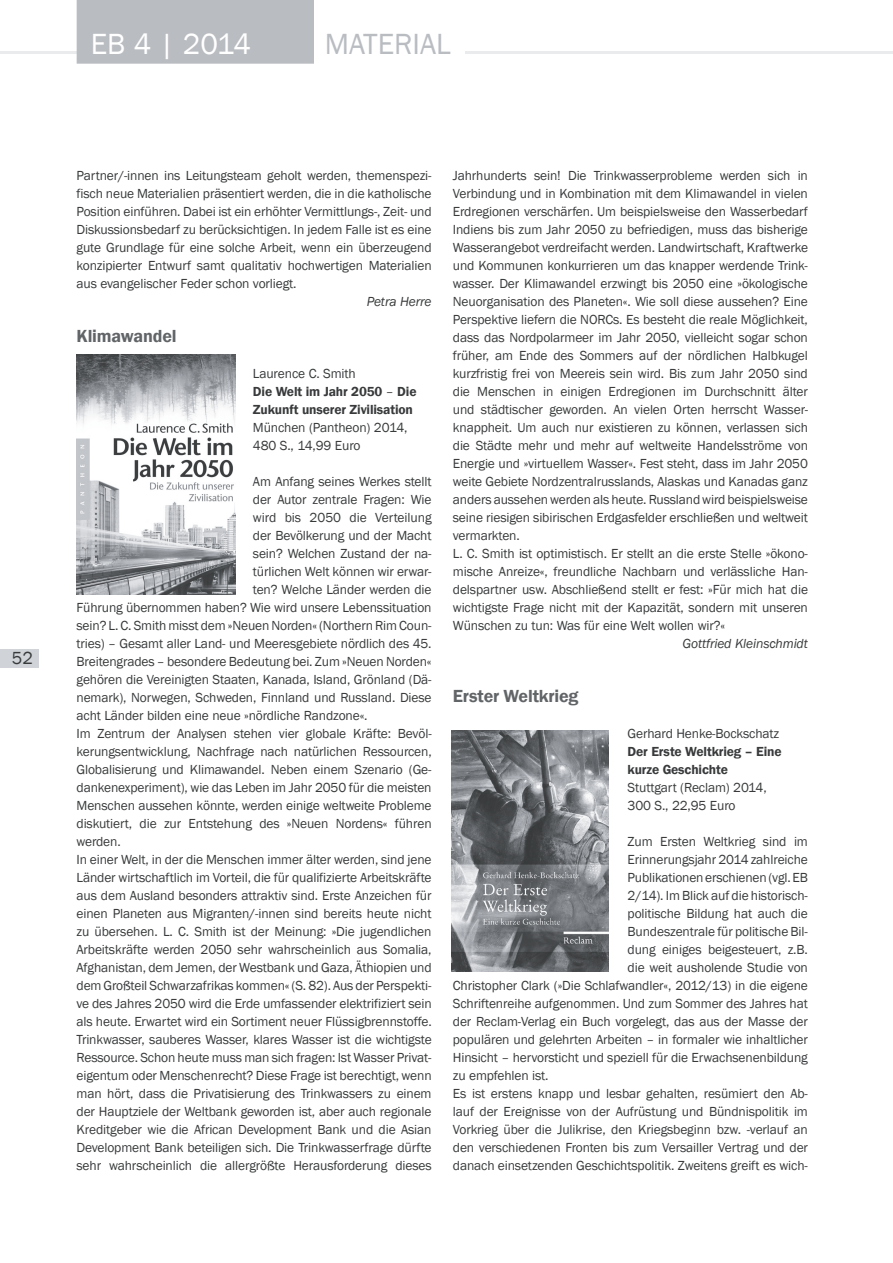
<style>
.page{position:relative;width:893px;height:1263px;background:#fff}
.page>*{position:absolute;margin:0;border:0;box-sizing:border-box;transform-origin:0 0}
.t1{font:30px "Franklin Gothic";letter-spacing:-.015em;color:#fff}
.t2{font:30px "Franklin Gothic";color:#b9bcc1}
.t3{font:600 18px "Franklin Gothic";letter-spacing:-.01em;color:#626568}
.t4{font:18px "Franklin Gothic";color:#383a3b}
.t5{font:13.5px/18px "Franklin Gothic";letter-spacing:-.01em;color:#383a3b}
.t6{font:600 13.5px/18px "Franklin Gothic";letter-spacing:-.01em;color:#383a3b}
.t7{font:italic 13.5px "Franklin Gothic";letter-spacing:-.01em;color:#383a3b}
.s1{font-weight:400}
</style>
<div class="page">
<hr style="left:0;top:51px;width:893px;height:3px;background:#eaebed">
<div style="left:77px;top:0;width:237px;height:64px;background:#b9bcc1"></div>
<div style="left:314px;top:0;width:147px;height:79px;background:#fff"></div>
<div style="left:451px;top:46px;width:14px;height:16px;background:#fff"></div>
<div style="left:0;top:649px;width:38px;height:18px;background:#d0d3d7"></div>
<img style="left:77px;top:354px;width:159px;height:241px">
<img style="left:452px;top:730px;width:156px;height:242px">
<h1 class="t1" style="left:91px;top:27px;width:162px">EB 4 | 2014</h1>
<h1 class="t2" style="left:325px;top:27px;width:128px">MATERIAL</h1>
<h2 class="t4" style="left:12px;top:647px;width:23px">52</h2>
<p class="t5" style="left:77px;top:166px;width:357px;text-align:justify">Partner/-innen ins Leitungsteam geholt werden, themenspezi&shy;fisch neue Materialien präsentiert werden, die in die katholische Position einführen. Dabei ist ein erhöhter Vermittlungs-, Zeit- und Diskussionsbedarf zu berücksichtigen. In jedem Falle ist es eine gute Grundlage für eine solche Arbeit, wenn ein überzeugend konzipierter Entwurf samt qualitativ hochwertigen Materialien aus evangelischer Feder schon vorliegt.</p>
<p class="t7" style="left:367px;top:294px;width:66px">Petra Herre</p>
<h2 class="t3" style="left:77px;top:326px;width:102px">Klimawandel</h2>
<p class="t6" style="left:253px;top:364px;width:165px"><span class="s1">Laurence C. Smith<br></span>Die Welt im Jahr 2050 <span class="s1">–</span> Die<br>Zukunft unserer Zivilisation</p>
<p class="t5" style="left:253px;top:418px;width:156px">München (Pantheon) 2014,<br>480 S., 14,99 Euro</p>
<p class="t5" style="left:253px;top:472px;width:180px">Am Anfang seines Werkes stellt</p>
<p class="t5" style="left:253px;top:490px;width:180px">der Autor zentrale Fragen: Wie</p>
<p class="t5" style="left:253px;top:508px;width:180px">wird bis 2050 die Verteilung</p>
<p class="t5" style="left:253px;top:526px;width:180px">der Bevölkerung und der Macht</p>
<p class="t5" style="left:253px;top:544px;width:180px">sein? Welchen Zustand der na-</p>
<p class="t5" style="left:253px;top:562px;width:180px">türlichen Welt können wir erwar-</p>
<p class="t5" style="left:253px;top:580px;width:180px">ten? Welche Länder werden die</p>
<p class="t5" style="left:77px;top:598px;width:356px">Führung übernommen haben? Wie wird unsere Lebenssituation</p>
<p class="t5" style="left:77px;top:616px;width:357px">sein? L. C. Smith misst dem »Neuen Norden« (Northern Rim Coun-</p>
<p class="t5" style="left:77px;top:634px;width:357px">tries) – Gesamt aller Land- und Meeresgebiete nördlich des 45.</p>
<p class="t5" style="left:77px;top:652px;width:357px">Breitengrades – besondere Bedeutung bei. Zum »Neuen Norden«</p>
<p class="t5" style="left:77px;top:670px;width:357px">gehören die Vereinigten Staaten, Kanada, Island, Grönland (Dä-</p>
<p class="t5" style="left:77px;top:688px;width:357px">nemark), Norwegen, Schweden, Finnland und Russland. Diese</p>
<p class="t5" style="left:77px;top:706px;width:293px">acht Länder bilden eine neue »nördliche Randzone«.</p>
<p class="t5" style="left:77px;top:724px;width:357px">Im Zentrum der Analysen stehen vier globale Kräfte: Bevöl-</p>
<p class="t5" style="left:77px;top:742px;width:357px">kerungsentwicklung, Nachfrage nach natürlichen Ressourcen,</p>
<p class="t5" style="left:77px;top:760px;width:356px">Globalisierung und Klimawandel. Neben einem Szenario (Ge-</p>
<p class="t5" style="left:77px;top:778px;width:357px">dankenexperiment), wie das Leben im Jahr 2050 für die meisten</p>
<p class="t5" style="left:77px;top:796px;width:357px">Menschen aussehen könnte, werden einige weltweite Probleme</p>
<p class="t5" style="left:77px;top:814px;width:357px">diskutiert, die zur Entstehung des »Neuen Nordens« führen</p>
<p class="t5" style="left:77px;top:832px;width:46px">werden.</p>
<p class="t5" style="left:77px;top:850px;width:357px">In einer Welt, in der die Menschen immer älter werden, sind jene</p>
<p class="t5" style="left:77px;top:868px;width:357px">Länder wirtschaftlich im Vorteil, die für qualifizierte Arbeitskräfte</p>
<p class="t5" style="left:77px;top:886px;width:357px">aus dem Ausland besonders attraktiv sind. Erste Anzeichen für</p>
<p class="t5" style="left:77px;top:904px;width:357px">einen Planeten aus Migranten/-innen sind bereits heute nicht</p>
<p class="t5" style="left:77px;top:922px;width:356px">zu übersehen. L. C. Smith ist der Meinung: »Die jugendlichen</p>
<p class="t5" style="left:77px;top:940px;width:357px">Arbeitskräfte werden 2050 sehr wahrscheinlich aus Somalia,</p>
<p class="t5" style="left:77px;top:958px;width:357px">Afghanistan, dem Jemen, der Westbank und Gaza, Äthiopien und</p>
<p class="t5" style="left:77px;top:976px;width:357px">dem Großteil Schwarzafrikas kommen« (S. 82). Aus der Perspekti-</p>
<p class="t5" style="left:77px;top:994px;width:357px">ve des Jahres 2050 wird die Erde umfassender elektrifiziert sein</p>
<p class="t5" style="left:77px;top:1012px;width:357px">als heute. Erwartet wird ein Sortiment neuer Flüssigbrennstoffe.</p>
<p class="t5" style="left:77px;top:1030px;width:357px">Trinkwasser, sauberes Wasser, klares Wasser ist die wichtigste</p>
<p class="t5" style="left:77px;top:1048px;width:357px">Ressource. Schon heute muss man sich fragen: Ist Wasser Privat-</p>
<p class="t5" style="left:77px;top:1066px;width:357px">eigentum oder Menschenrecht? Diese Frage ist berechtigt, wenn</p>
<p class="t5" style="left:77px;top:1084px;width:357px">man hört, dass die Privatisierung des Trinkwassers zu einem</p>
<p class="t5" style="left:77px;top:1102px;width:357px">der Hauptziele der Weltbank geworden ist, aber auch regionale</p>
<p class="t5" style="left:77px;top:1120px;width:357px">Kreditgeber wie die African Development Bank und die Asian</p>
<p class="t5" style="left:77px;top:1138px;width:357px">Development Bank beteiligen sich. Die Trinkwasserfrage dürfte</p>
<p class="t5" style="left:77px;top:1156px;width:357px">sehr wahrscheinlich die allergrößte Herausforderung dieses</p>
<p class="t5" style="left:453px;top:166px;width:357px">Jahrhunderts sein! Die Trinkwasserprobleme werden sich in Verbindung und in Kombination mit dem Klimawandel in vielen Erdregionen verschärfen. Um beispielsweise den Wasserbedarf Indiens bis zum Jahr 2050 zu befriedigen, muss das bisherige Wasserangebot verdreifacht werden. Landwirtschaft, Kraftwerke und Kommunen konkurrieren um das knapper werdende Trink&shy;wasser. Der Klimawandel erzwingt bis 2050 eine »ökologische Neuorganisation des Planeten«. Wie soll diese aussehen? Eine Perspektive liefern die NORCs. Es besteht die reale Möglichkeit, dass das Nordpolarmeer im Jahr 2050, vielleicht sogar schon früher, am Ende des Sommers auf der nördlichen Halbkugel kurzfristig frei von Meereis sein wird. Bis zum Jahr 2050 sind die Menschen in einigen Erdregionen im Durchschnitt älter und städtischer geworden. An vielen Orten herrscht Wasser&shy;knappheit. Um auch nur existieren zu können, verlassen sich die Städte mehr und mehr auf weltweite Handelsströme von Energie und »virtuellem Wasser«. Fest steht, dass im Jahr 2050 weite Gebiete Nordzentralrusslands, Alaskas und Kanadas ganz anders aussehen werden als heute. Russland wird beispielsweise seine riesigen sibirischen Erdgasfelder erschließen und weltweit vermarkten.<br>L. C. Smith ist optimistisch. Er stellt an die erste Stelle »ökono&shy;mische Anreize«, freundliche Nachbarn und verlässliche Han&shy;delspartner usw. Abschließend stellt er fest: »Für mich hat die wichtigste Frage nicht mit der Kapazität, sondern mit unseren Wünschen zu tun: Was für eine Welt wollen wir?«</p>
<p class="t7" style="left:683px;top:635px;width:127px">Gottfried Kleinschmidt</p>
<h2 class="t3" style="left:453px;top:686px;width:127px">Erster Weltkrieg</h2>
<p class="t5" style="left:628px;top:724px;width:153px">Gerhard Henke-Bockschatz</p>
<p class="t6" style="left:628px;top:742px;width:156px">Der Erste Weltkrieg – Eine kurze Geschichte</p>
<p class="t5" style="left:628px;top:778px;width:141px">Stuttgart (Reclam) 2014,<br>300 S., 22,95 Euro</p>
<p class="t5" style="left:628px;top:832px;width:182px">Zum Ersten Weltkrieg sind im</p>
<p class="t5" style="left:628px;top:850px;width:182px">Erinnerungsjahr 2014 zahlreiche</p>
<p class="t5" style="left:628px;top:868px;width:182px">Publikationen erschienen (vgl. EB</p>
<p class="t5" style="left:628px;top:886px;width:182px">2/14). Im Blick auf die historisch-</p>
<p class="t5" style="left:628px;top:904px;width:182px">politische Bildung hat auch die</p>
<p class="t5" style="left:628px;top:922px;width:182px">Bundeszentrale für politische Bil-</p>
<p class="t5" style="left:628px;top:940px;width:182px">dung einiges beigesteuert, z.B.</p>
<p class="t5" style="left:628px;top:958px;width:182px">die weit ausholende Studie von</p>
<p class="t5" style="left:453px;top:976px;width:356px">Christopher Clark (»Die Schlafwandler«, 2012/13) in die eigene</p>
<p class="t5" style="left:453px;top:994px;width:357px">Schriftenreihe aufgenommen. Und zum Sommer des Jahres hat</p>
<p class="t5" style="left:453px;top:1012px;width:357px">der Reclam-Verlag ein Buch vorgelegt, das aus der Masse der</p>
<p class="t5" style="left:453px;top:1030px;width:357px">populären und gelehrten Arbeiten – in formaler wie inhaltlicher</p>
<p class="t5" style="left:453px;top:1048px;width:357px">Hinsicht – hervorsticht und speziell für die Erwachsenenbildung</p>
<p class="t5" style="left:453px;top:1066px;width:97px">zu empfehlen ist.</p>
<p class="t5" style="left:453px;top:1084px;width:357px">Es ist erstens knapp und lesbar gehalten, resümiert den Ab-</p>
<p class="t5" style="left:453px;top:1102px;width:357px">lauf der Ereignisse von der Aufrüstung und Bündnispolitik im</p>
<p class="t5" style="left:453px;top:1120px;width:357px">Vorkrieg über die Julikrise, den Kriegsbeginn bzw. -verlauf an</p>
<p class="t5" style="left:453px;top:1138px;width:357px">den verschiedenen Fronten bis zum Versailler Vertrag und der</p>
<p class="t5" style="left:453px;top:1156px;width:357px">danach einsetzenden Geschichtspolitik. Zweitens greift es wich-</p>
</div>
